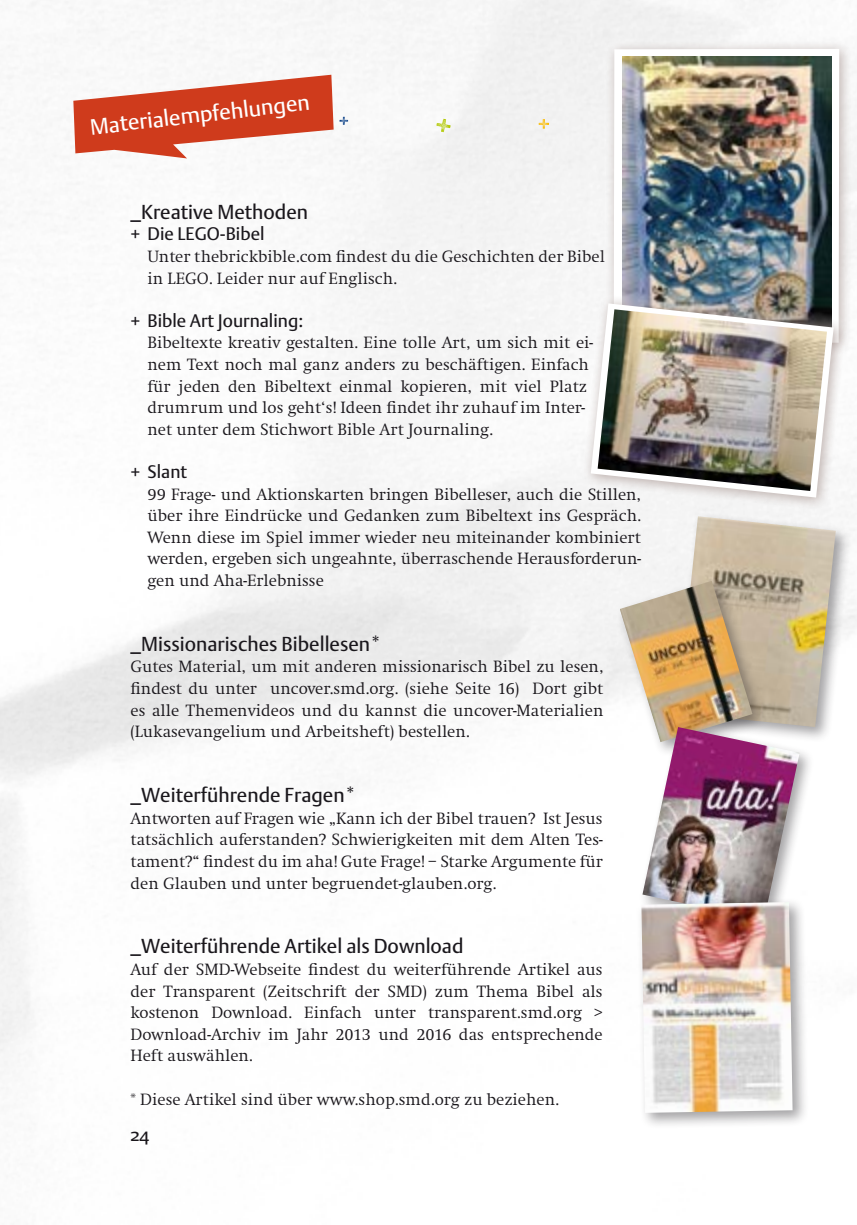
<style>
.page{position:relative;width:857px;height:1225px;background:#fff}
.page>*{position:absolute;margin:0;border:0;box-sizing:border-box;transform-origin:0 0}
.AHA-Text_einfach{font:22px "DTL Argo ST";color:#fff}
.AHA-Zwischenüberschr{font:20px "DTL Argo ST";color:#1a171c}
.t1{font:18px "DTL Argo ST";color:#1a171c}
.AHA-Text_einfach-2{font:300 17px/21.6px "Swift";color:#1a171c;text-align:justify}
.s1{font-family:"Arial";font-size:17px}
</style>
<div class="page">
<img style="left:0;top:0;width:856px;height:1065px">
<svg style="left:538px;top:119px;width:10px;height:10px"></svg>
<svg style="left:436px;top:119px;width:14px;height:13px"></svg>
<svg style="left:339px;top:117px;width:9px;height:8px"></svg>
<svg style="left:73px;top:75px;width:260px;height:83px"></svg>
<div style="left:672px;top:512px;width:178px;height:231px;background:#1a171c;opacity:.4"></div>
<img style="left:677px;top:516px;width:158px;height:211px">
<div style="left:615px;top:577px;width:152px;height:181px;background:#1a171c;opacity:.4"></div>
<img style="left:619px;top:581px;width:133px;height:161px">
<div style="left:638px;top:723px;width:176px;height:212px;background:#1a171c;opacity:.4"></div>
<img style="left:642px;top:727px;width:157px;height:169px">
<div style="left:635px;top:896px;width:173px;height:233px;background:#1a171c;opacity:.4"></div>
<img style="left:641px;top:902px;width:151px;height:210px">
<div style="left:599px;top:35px;width:253px;height:322px;background:#fff;opacity:.56"></div>
<svg style="left:613px;top:49px;width:225px;height:239px"></svg>
<img style="left:621px;top:56px;width:210px;height:232px">
<svg style="left:574px;top:288px;width:275px;height:225px;fill:#f4f4f4"></svg>
<svg style="left:590px;top:303px;width:243px;height:194px"></svg>
<img style="left:597px;top:309px;width:229px;height:182px">
<p class="AHA-Text_einfach" style="left:89px;top:113px;width:222px;rotate:-6deg">Materialempfehlungen</p>
<p class="AHA-Zwischenüberschr" style="left:130px;top:200px;width:179px">_Kreative Methoden</p>
<p class="t1" style="left:130px;top:223px;width:135px"><span class="s1">+</span> Die LEGO-Bibel</p>
<p class="AHA-Text_einfach-2" style="left:147px;top:246px;width:458px">Unter thebrickbible.com findest du die Geschichten der Bibel in LEGO. Leider nur auf Englisch.</p>
<p class="t1" style="left:130px;top:309px;width:174px"><span class="s1">+</span> Bible Art Journaling:</p>
<p class="AHA-Text_einfach-2" style="left:147px;top:332px;width:446px;text-align:left">Bibeltexte kreativ gestalten. Eine tolle Art, um sich mit ei&shy;nem Text noch mal ganz anders zu beschäftigen. Einfach für jeden den Bibeltext einmal kopieren, mit viel Platz drumrum und los geht‘s! Ideen findet ihr zuhauf im Inter&shy;net unter dem Stichwort Bible Art Journaling.</p>
<p class="t1" style="left:130px;top:461px;width:58px"><span class="s1">+</span> Slant</p>
<p class="AHA-Text_einfach-2" style="left:147px;top:483px;width:494px">99 Frage- und Aktionskarten bringen Bibelleser, auch die Stillen, über ihre Eindrücke und Gedanken zum Bibeltext ins Gespräch.<br>Wenn diese im Spiel immer wieder neu miteinander kombiniert werden, ergeben sich ungeahnte, überraschende Herausforderun&shy;gen und Aha-Erlebnisse</p>
<p class="AHA-Zwischenüberschr" style="left:130px;top:632px;width:252px">_Missionarisches Bibellesen*</p>
<p class="AHA-Text_einfach-2" style="left:130px;top:656px;width:474px">Gutes Material, um mit anderen missionarisch Bibel zu lesen, findest du unter uncover.smd.org. (siehe Seite 16) Dort gibt es alle Themenvideos und du kannst die uncover-Materialien (Lukasevangelium und Arbeitsheft) bestellen.</p>
<p class="AHA-Zwischenüberschr" style="left:130px;top:783px;width:227px">_Weiterführende Fragen*</p>
<p class="AHA-Text_einfach-2" style="left:130px;top:807px;width:473px">Antworten auf Fragen wie „Kann ich der Bibel trauen? Ist Jesus tatsächlich auferstanden? Schwierigkeiten mit dem Alten Tes&shy;tament?“ findest du im aha! Gute Frage! – Starke Argumente für den Glauben und unter begruendet-glauben.org.</p>
<p class="AHA-Zwischenüberschr" style="left:130px;top:934px;width:334px">_Weiterführende Artikel als Download</p>
<p class="AHA-Text_einfach-2" style="left:130px;top:959px;width:473px">Auf der SMD-Webseite findest du weiterführende Artikel aus der Transparent (Zeitschrift der SMD) zum Thema Bibel als kostenon Download. Einfach unter transparent.smd.org &gt; Download-Archiv im Jahr 2013 und 2016 das entsprechende Heft auswählen.</p>
<p class="AHA-Text_einfach-2" style="left:130px;top:1088px;width:430px">* Diese Artikel sind über www.shop.smd.org zu beziehen.</p>
<p class="t1" style="left:130px;top:1123px;width:21px">24</p>
</div>
